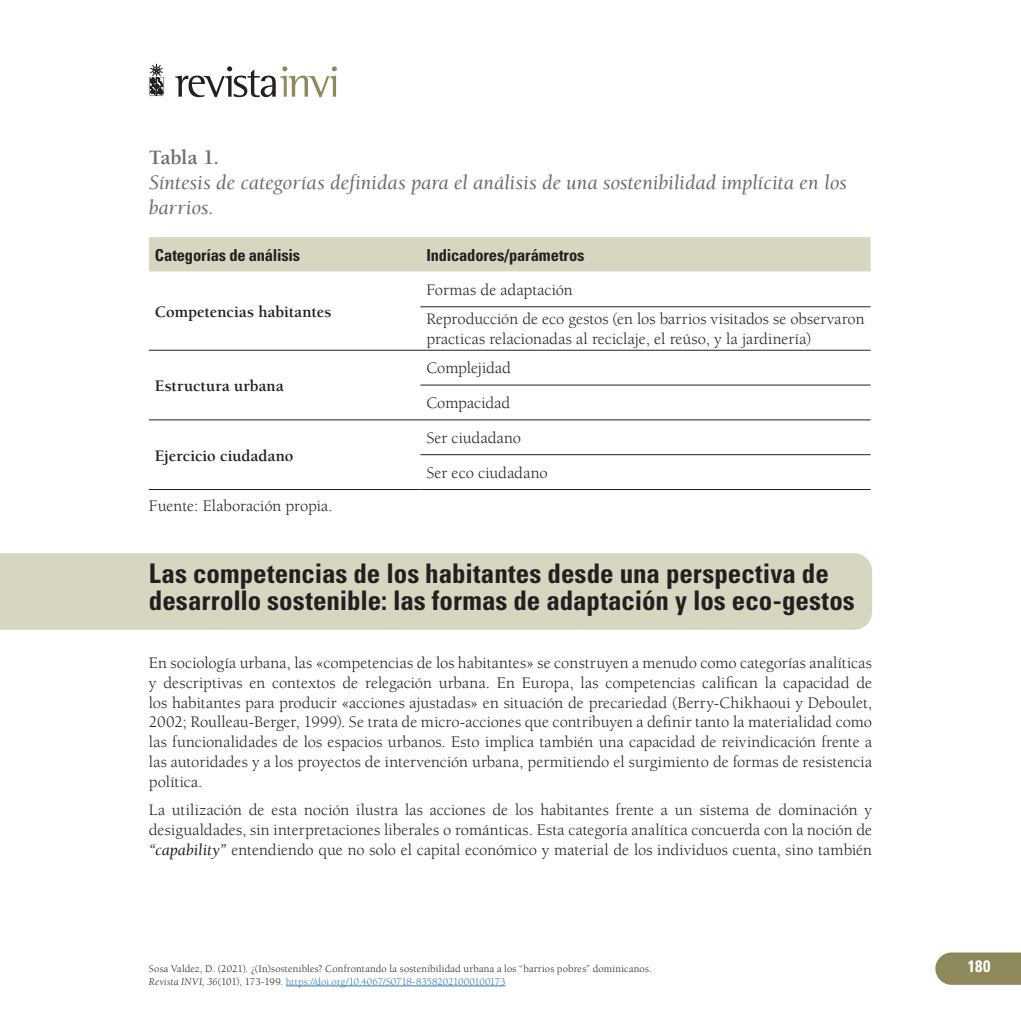
<style>
.page{position:relative;width:1021px;height:1021px;background:#fff}
.page>*{position:absolute;margin:0;border:0;box-sizing:border-box;transform-origin:0 0}
.sub{font:700 condensed 27px/27px "Univers LT Std";color:#231f20}
.sub_tablas{font:italic 21px/25.2px "Berkeley Std";color:#6c6d70}
.sub_tablas-2{font:700 21px "Berkeley Std";letter-spacing:-.015em;color:#6c6d70}
.txt_esp{font:16.5px/19.8px "Berkeley Std";color:#231f20;text-align:justify}
.txt_esp-2{font:700 16.5px "Berkeley Std";color:#231f20}
.txt_tabla_sub{font:700 condensed 16.5px "Univers LT Std";letter-spacing:-.01em;color:#231f20}
.pie_de_foto{font:16.5px "Berkeley Std";letter-spacing:-.005em;color:#231f20}
.t1{font:700 condensed 16.5px "Univers LT Std";color:#fff}
.t2{font:10.5px/12.6px "Berkeley Std";letter-spacing:.015em;color:#231f20}
.s1{font-style:italic}
.s2{font-style:inherit}
.s3{color:#2e76bc}
</style>
<div class="page">
<hr style="left:286px;top:985px;width:219px;height:1px;background:#2e76bc">
<svg style="left:175px;top:66px;width:162px;height:31px"></svg>
<svg style="left:149px;top:64px;width:15px;height:33px"></svg>
<svg style="left:935px;top:952px;width:85px;height:32px;background:#938f64"></svg>
<div style="left:0;top:553px;width:872px;height:77px;background:#d7d6c1"></div>
<div style="left:149px;top:237px;width:721px;height:34px;background:#d7d6c1"></div>
<svg style="left:149px;top:307px;width:721px;height:149px"></svg>
<hr style="left:420px;top:489px;width:450px;height:1px;background:#231f20">
<hr style="left:149px;top:489px;width:271px;height:1px;background:#231f20">
<hr style="left:420px;top:454px;width:450px;height:1px;background:#231f20">
<hr style="left:149px;top:419px;width:271px;height:1px;background:#231f20">
<hr style="left:420px;top:419px;width:450px;height:1px;background:#231f20">
<hr style="left:149px;top:350px;width:271px;height:1px;background:#231f20">
<hr style="left:420px;top:350px;width:450px;height:1px;background:#231f20">
<hr style="left:420px;top:385px;width:450px;height:1px;background:#231f20">
<hr style="left:420px;top:306px;width:450px;height:1px;background:#231f20">
<p class="sub_tablas-2" style="left:149px;top:146px;width:72px">Tabla 1.</p>
<p class="sub_tablas" style="left:149px;top:170px;width:699px">Síntesis de categorías definidas para el análisis de una sostenibilidad implícita en los barrios.</p>
<p class="txt_tabla_sub" style="left:155px;top:244px;width:147px">Categorías de análisis</p>
<p class="txt_tabla_sub" style="left:426px;top:244px;width:160px">Indicadores/parámetros</p>
<p class="txt_esp-2" style="left:155px;top:303px;width:178px">Competencias habitantes</p>
<p class="txt_esp-2" style="left:155px;top:377px;width:130px">Estructura urbana</p>
<p class="txt_esp-2" style="left:155px;top:446px;width:140px">Ejercicio ciudadano</p>
<p class="pie_de_foto" style="left:149px;top:497px;width:185px">Fuente: Elaboración propia.</p>
<p class="txt_esp" style="left:426px;top:280px;width:148px">Formas de adaptación</p>
<p class="txt_esp" style="left:426px;top:309px;width:439px">Reproducción de eco gestos (en los barrios visitados se observaron practicas relacionadas al reciclaje, el reúso, y la jardinería)</p>
<p class="txt_esp" style="left:426px;top:358px;width:86px">Complejidad</p>
<p class="txt_esp" style="left:426px;top:393px;width:86px">Compacidad</p>
<p class="txt_esp" style="left:426px;top:428px;width:96px">Ser ciudadano</p>
<p class="txt_esp" style="left:426px;top:463px;width:123px">Ser eco ciudadano</p>
<p class="sub" style="left:149px;top:560px;width:707px">Las competencias de los habitantes desde una perspectiva de desarrollo sostenible: las formas de adaptación y los eco-gestos</p>
<p class="txt_esp" style="left:149px;top:653px;width:724px">En sociología urbana, las «competencias de los habitantes» se construyen a menudo como categorías analíticas y descriptivas en contextos de relegación urbana. En Europa, las competencias califican la capacidad de los habitantes para producir «acciones ajustadas» en situación de precariedad (Berry-Chikhaoui y Deboulet, 2002; Roulleau-Berger, 1999). Se trata de micro-acciones que contribuyen a definir tanto la materialidad como las funcionalidades de los espacios urbanos. Esto implica también una capacidad de reivindicación frente a las autoridades y a los proyectos de intervención urbana, permitiendo el surgimiento de formas de resistencia política.</p>
<p class="txt_esp" style="left:149px;top:800px;width:724px">La utilización de esta noción ilustra las acciones de los habitantes frente a un sistema de dominación y desigualdades, sin interpretaciones liberales o románticas. Esta categoría analítica concuerda con la noción de <span class="s1">“capability”</span> entendiendo que no solo el capital económico y material de los individuos cuenta, sino también</p>
<p class="t2" style="left:149px;top:962px;width:504px">Sosa Valdez, D. (2021). ¿(In)sostenibles? Confrontando la sostenibilidad urbana a los “barrios pobres” dominicanos.<br><span class="s1">Revista INVI, 36</span>(101), <span class="s2">173-199</span>. <span class="s3">https://doi.org/10.4067/S0718-83582021000100173</span></p>
<p class="t1" style="left:967px;top:956px;width:24px">180</p>
</div>
